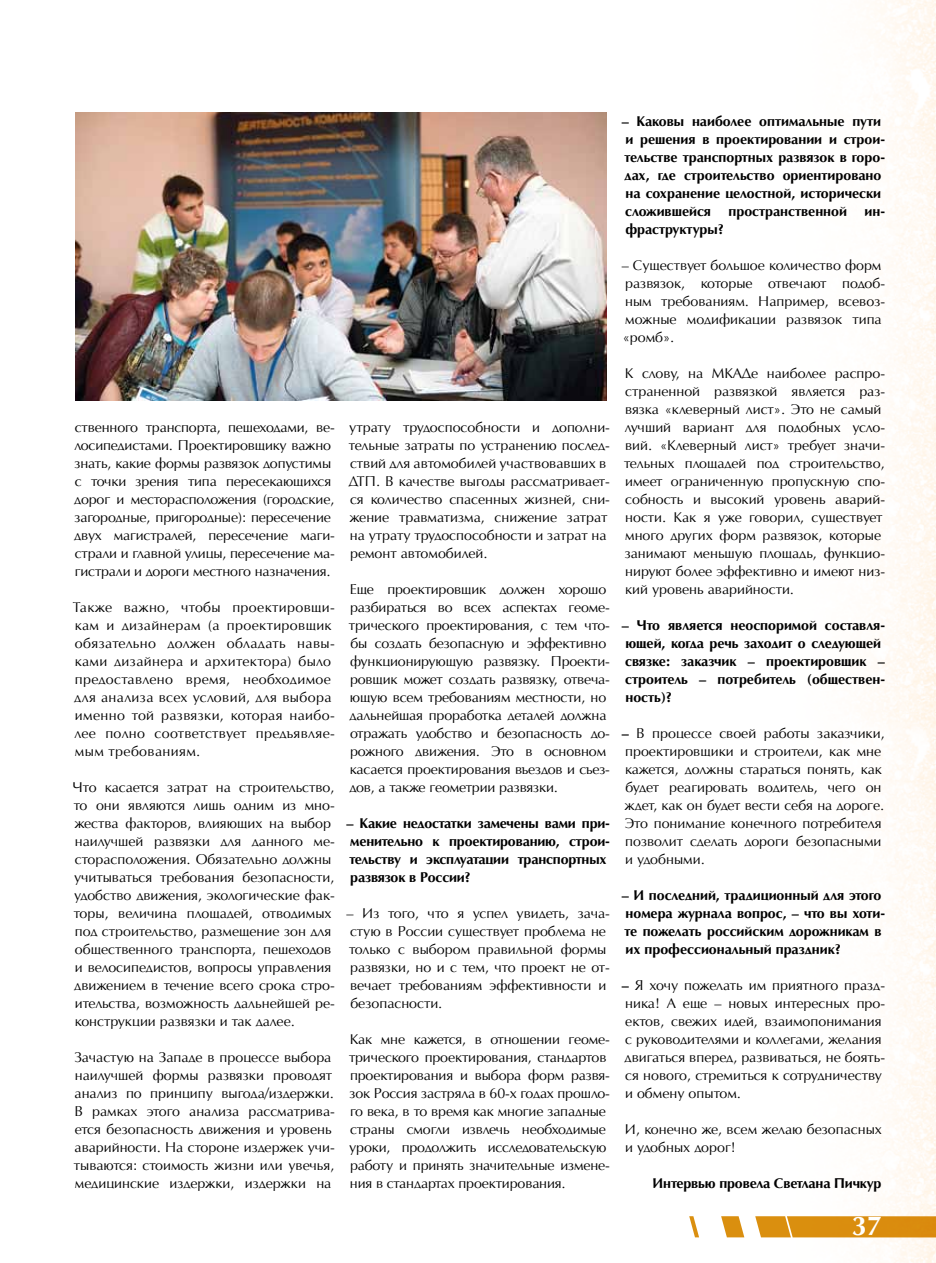
<style>
.page{position:relative;width:936px;height:1263px;background:#fff}
.page>*{position:absolute;margin:0;border:0;box-sizing:border-box;transform-origin:0 0}
.t1{font:700 27px "AG Opus High Resolution";color:#fff}
.t2{font:14.25px/18px "AG Opus High Resolution";color:#000}
.t3{font:700 14.25px/18px "AG Opus High Resolution";color:#000}
.t4{font:14.25px/18px "AG Opus High Resolution";letter-spacing:.025em;color:#000}
.s1{font-weight:700}
</style>
<div class="page">
<img style="left:796px;top:0;width:139px;height:1263px">
<svg style="left:689px;top:1216px;width:246px;height:21px"></svg>
<img style="left:76px;top:112px;width:530px;height:288px">
<p class="t2" style="left:74px;top:418px;width:262px">ственного транспорта, пешеходами, ве&shy;лосипедистами. Проектировщику важно знать, какие формы развязок допустимы с точки зрения типа пересекающихся дорог и месторасположения (городские, загородные, пригородные): пересечение двух магистралей, пересечение маги&shy;страли и главной улицы, пересечение ма&shy;гистрали и дороги местного назначения.</p>
<p class="t4" style="left:73px;top:598px;width:263px">Также важно, чтобы проектировщи&shy;кам и дизайнерам (а проектировщик обязательно должен обладать навы&shy;ками дизайнера и архитектора) было предоставлено время, необходимое для анализа всех условий, для выбора именно той развязки, которая наибо&shy;лее полно соответствует предъявляе&shy;мым требованиям.</p>
<p class="t2" style="left:73px;top:778px;width:264px">Что касается затрат на строительство, то они являются лишь одним из мно&shy;жества факторов, влияющих на выбор наилучшей развязки для данного ме&shy;сторасположения. Обязательно должны учитываться требования безопасности, удобство движения, экологические фак&shy;торы, величина площадей, отводимых под строительство, размещение зон для общественного транспорта, пешеходов и велосипедистов, вопросы управления движением в течение всего срока стро&shy;ительства, возможность дальнейшей ре&shy;конструкции развязки и так далее.</p>
<p class="t2" style="left:74px;top:1048px;width:262px">Зачастую на Западе в процессе выбора наилучшей формы развязки проводят анализ по принципу выгода/издержки.<br>В рамках этого анализа рассматрива&shy;ется безопасность движения и уровень аварийности. На стороне издержек учи&shy;тываются: стоимость жизни или увечья, медицинские издержки, издержки на</p>
<p class="t2" style="left:349px;top:418px;width:263px">утрату трудоспособности и дополни&shy;тельные затраты по устранению послед&shy;ствий для автомобилей участвовавших в ДТП. В качестве выгоды рассматривает&shy;ся количество спасенных жизней, сни&shy;жение травматизма, снижение затрат на утрату трудоспособности и затрат на ремонт автомобилей.</p>
<p class="t2" style="left:349px;top:580px;width:262px">Еще проектировщик должен хорошо разбираться во всех аспектах геоме&shy;трического проектирования, с тем что&shy;бы создать безопасную и эффективно функционирующую развязку. Проекти&shy;ровщик может создать развязку, отвеча&shy;ющую всем требованиям местности, но дальнейшая проработка деталей должна отражать удобство и безопасность до&shy;рожного движения. Это в основном касается проектирования въездов и съез&shy;дов, а также геометрии развязки.</p>
<p class="t3" style="left:346px;top:814px;width:265px">– Какие недостатки замечены вами при&shy;менительно к проектированию, строи&shy;тельству и эксплуатации транспортных развязок в России?</p>
<p class="t2" style="left:346px;top:904px;width:265px">– Из того, что я успел увидеть, зача&shy;стую в России существует проблема не только с выбором правильной формы развязки, но и с тем, что проект не от&shy;вечает требованиям эффективности и безопасности.</p>
<p class="t2" style="left:349px;top:1030px;width:262px">Как мне кажется, в отношении геоме&shy;трического проектирования, стандартов проектирования и выбора форм развя&shy;зок Россия застряла в 60-х годах прошло&shy;го века, в то время как многие западные страны смогли извлечь необходимые уроки, продолжить исследовательскую работу и принять значительные измене&shy;ния в стандартах проектирования.</p>
<p class="t3" style="left:621px;top:112px;width:265px">– Каковы наиболее оптимальные пути и решения в проектировании и строи&shy;тельстве транспортных развязок в горо&shy;дах, где строительство ориентировано на сохранение целостной, исторически сложившейся пространственной ин&shy;фраструктуры?</p>
<p class="t2" style="left:621px;top:256px;width:265px">– Существует большое количество форм развязок, которые отвечают подоб&shy;ным требованиям. Например, всевоз&shy;можные модификации развязок типа «ромб».</p>
<p class="t2" style="left:624px;top:364px;width:262px">К слову, на МКАДе наиболее распро&shy;страненной развязкой является раз&shy;вязка «клеверный лист». Это не самый лучший вариант для подобных усло&shy;вий. «Клеверный лист» требует значи&shy;тельных площадей под строительство, имеет ограниченную пропускную спо&shy;собность и высокий уровень аварий&shy;ности. Как я уже говорил, существует много других форм развязок, которые занимают меньшую площадь, функцио&shy;нируют более эффективно и имеют низ&shy;кий уровень аварийности.</p>
<p class="t3" style="left:621px;top:616px;width:265px">– Что является неоспоримой составля&shy;ющей, когда речь заходит о следующей связке: заказчик – проектировщик – строитель – потребитель (обществен&shy;ность)?</p>
<p class="t2" style="left:621px;top:724px;width:264px"><span class="s1">–</span> В процессе своей работы заказчики, проектировщики и строители, как мне кажется, должны стараться понять, как будет реагировать водитель, чего он ждет, как он будет вести себя на дороге.<br>Это понимание конечного потребителя позволит сделать дороги безопасными и удобными.</p>
<p class="t3" style="left:621px;top:886px;width:265px">– И последний, традиционный для этого номера журнала вопрос, – что вы хоти&shy;те пожелать российским дорожникам в их профессиональный праздник?</p>
<p class="t2" style="left:621px;top:976px;width:265px"><span class="s1">–</span> Я хочу пожелать им приятного празд&shy;ника! А еще – новых интересных про&shy;ектов, свежих идей, взаимопонимания с руководителями и коллегами, желания двигаться вперед, развиваться, не боять&shy;ся нового, стремиться к сотрудничеству и обмену опытом.</p>
<p class="t2" style="left:625px;top:1120px;width:259px">И, конечно же, всем желаю безопасных и удобных дорог!</p>
<p class="t3" style="left:652px;top:1174px;width:230px">Интервью провела Светлана Пичкур</p>
<h1 class="t1" style="left:851px;top:1210px;width:32px">37</h1>
</div>
